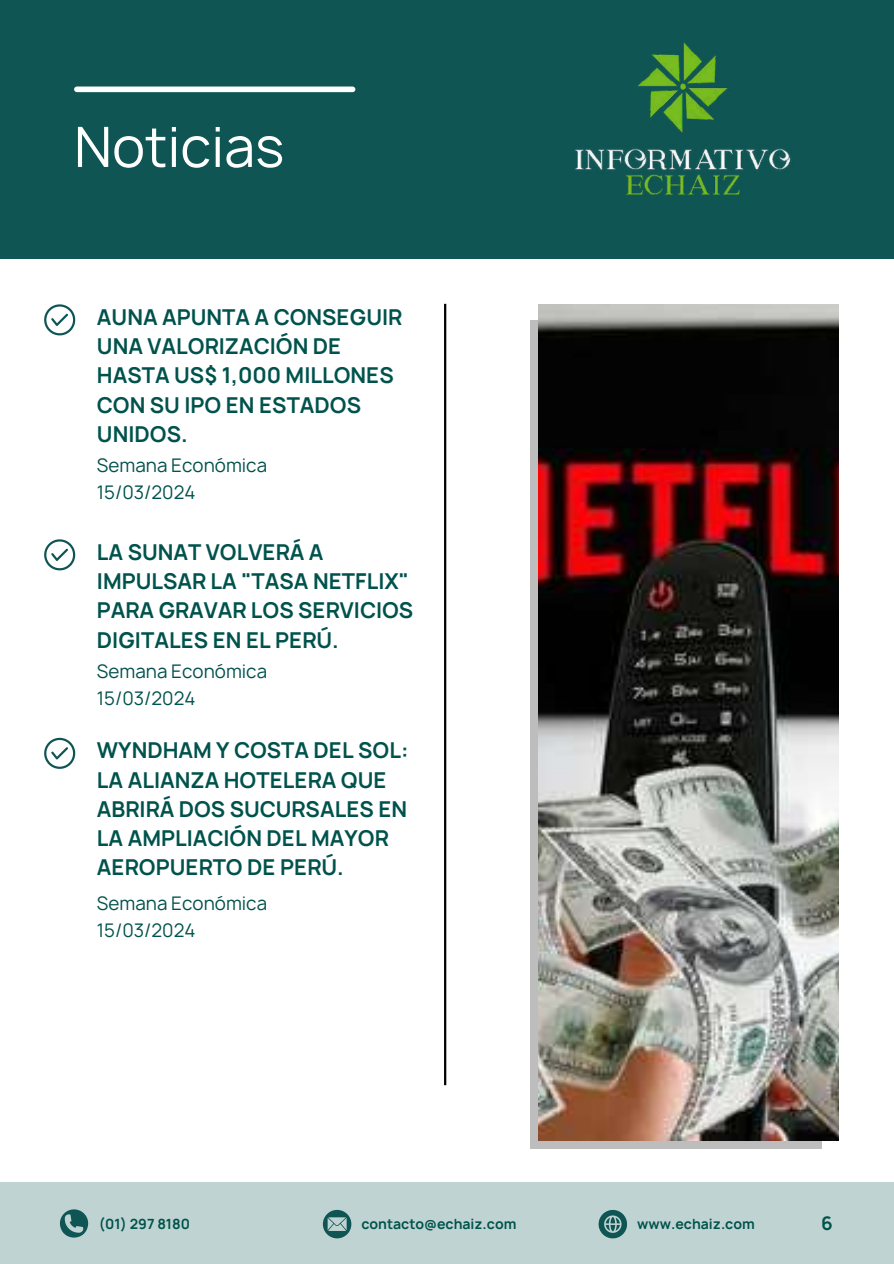
<style>
.page{position:relative;width:894px;height:1264px;background:#fff}
.page>*{position:absolute;margin:0;border:0;box-sizing:border-box;transform-origin:0 0}
.t1{font:53.4px "Manrope";color:#fff}
.t2{font:700 21px/29.2px "Manrope";color:#00524c}
.t3{font:18px/27px "Manrope";color:#00524c}
.t4{font:700 18px "Manrope";color:#00524c}
.t5{font:700 13.5px "Manrope";color:#00524c}
</style>
<div class="page">
<div style="left:0;top:1182px;width:893px;height:81px;background:#bfd4d2"></div>
<div style="left:0;top:0;width:893px;height:259px;background:#0f5554"></div>
<div style="left:77px;top:86px;width:275px;height:6px;background:#fff"></div>
<svg style="left:60px;top:1209px;width:28px;height:29px"></svg>
<svg style="left:323px;top:1209px;width:28px;height:28px"></svg>
<svg style="left:598px;top:1210px;width:28px;height:27px"></svg>
<img style="left:575px;top:42px;width:216px;height:153px">
<hr style="left:444px;top:304px;width:2px;height:781px;background:#000">
<div style="left:530px;top:320px;width:291px;height:827px;background:#bdbdbd"></div>
<img style="left:538px;top:304px;width:300px;height:836px">
<svg style="left:44px;top:304px;width:31px;height:31px"></svg>
<svg style="left:44px;top:539px;width:31px;height:31px"></svg>
<svg style="left:44px;top:737px;width:31px;height:32px"></svg>
<h1 class="t1" style="left:74px;top:110px;width:212px">Noticias</h1>
<p class="t2" style="left:97px;top:302px;width:307px">AUNA APUNTA A CONSEGUIR<br>UNA VALORIZACIÓN DE<br>HASTA US$ 1,000 MILLONES<br>CON SU IPO EN ESTADOS<br>UNIDOS.</p>
<p class="t3" style="left:97px;top:451px;width:172px">Semana Económica<br>15/03/2024</p>
<p class="t2" style="left:97px;top:537px;width:318px">LA SUNAT VOLVERÁ A<br>IMPULSAR LA "TASA NETFLIX"<br>PARA GRAVAR LOS SERVICIOS<br>DIGITALES EN EL PERÚ.</p>
<p class="t3" style="left:97px;top:657px;width:172px">Semana Económica<br>15/03/2024</p>
<p class="t2" style="left:97px;top:735px;width:313px">WYNDHAM Y COSTA DEL SOL:<br>LA ALIANZA HOTELERA QUE<br>ABRIRÁ DOS SUCURSALES EN<br>LA AMPLIACIÓN DEL MAYOR<br>AEROPUERTO DE PERÚ.</p>
<p class="t3" style="left:97px;top:889px;width:172px">Semana Económica<br>15/03/2024</p>
<p class="t5" style="left:99px;top:1214px;width:93px">(01) 297 8180</p>
<p class="t5" style="left:361px;top:1214px;width:156px">contacto@echaiz.com</p>
<p class="t5" style="left:637px;top:1214px;width:119px">www.echaiz.com</p>
<p class="t4" style="left:821px;top:1211px;width:13px">6</p>
</div>
